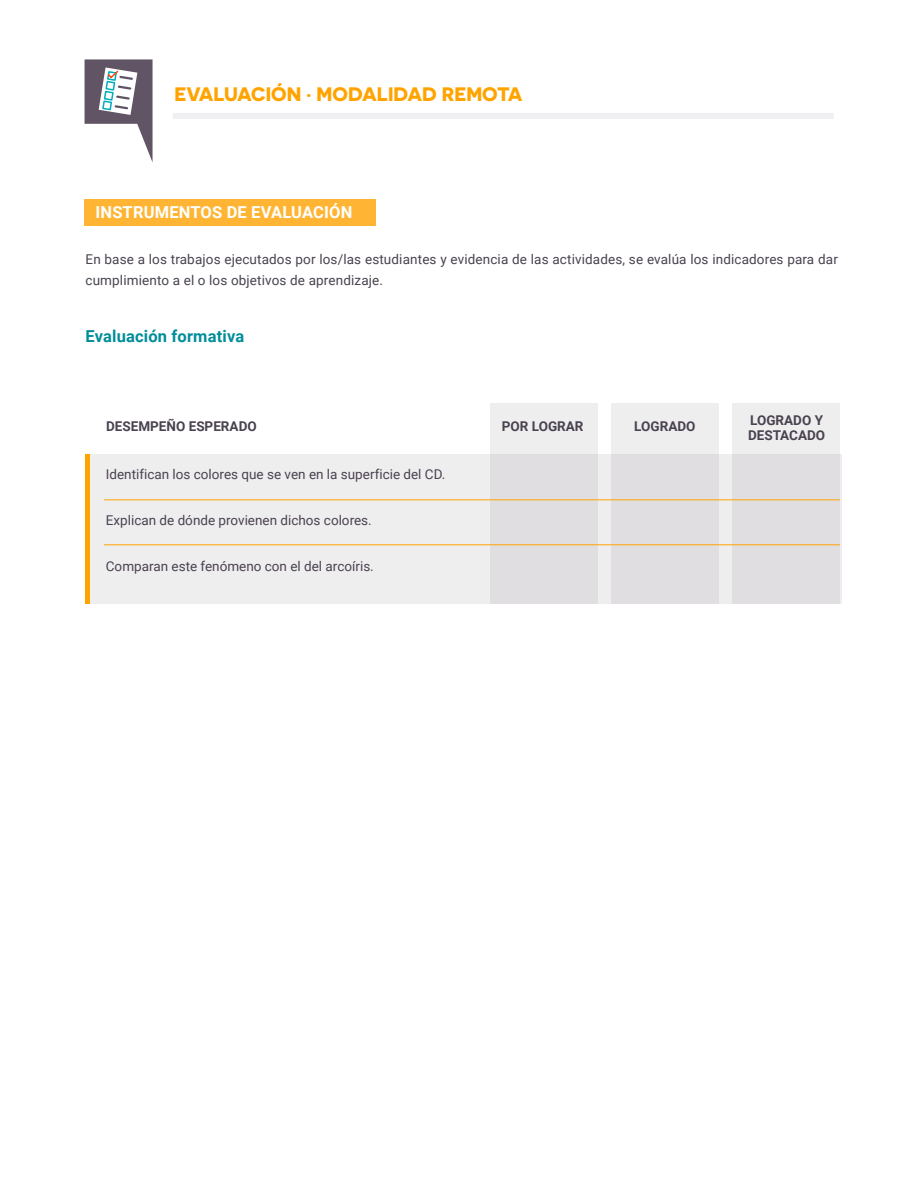
<style>
.page{position:relative;width:924px;height:1182px;background:#fff}
.page>*{position:absolute;margin:0;border:0;box-sizing:border-box;transform-origin:0 0}
.t1{font:700 19.5px "Novecentosanswide";color:#ffa300}
.t2{font:700 16.5px "Roboto";letter-spacing:.01em;color:#fff}
.t3{font:700 16.5px "Roboto";letter-spacing:.01em;color:#008d9a}
.t4{font:13.5px/21px "Roboto";letter-spacing:.01em;color:#49424f}
.t5{font:700 13.5px/15px "Roboto";color:#49424f}
</style>
<div class="page">
<div style="left:173px;top:113px;width:661px;height:6px;background:#f0f0f3"></div>
<div style="left:84px;top:199px;width:291px;height:27px;background:#ffb533"></div>
<svg style="left:85px;top:59px;width:68px;height:103px"></svg>
<div style="left:490px;top:403px;width:108px;height:200px;background:#efeeef"></div>
<div style="left:611px;top:403px;width:108px;height:200px;background:#efeeef"></div>
<div style="left:732px;top:403px;width:108px;height:200px;background:#efeeef"></div>
<div style="left:87px;top:454px;width:754px;height:150px;background:linear-gradient(to bottom,#e9e6e7,#e9e7e9)"></div>
<hr style="left:86px;top:454px;width:4px;height:149px;background:#ffa300">
<hr style="left:104px;top:499px;width:736px;height:1px;background:#ffa300">
<hr style="left:104px;top:544px;width:736px;height:1px;background:#ffa300">
<h1 class="t1" style="left:174px;top:82px;width:350px">EVALUACIÓN · MODALIDAD REMOTA</h1>
<p class="t2" style="left:96px;top:201px;width:258px">INSTRUMENTOS DE EVALUACIÓN</p>
<p class="t4" style="left:86px;top:248px;width:754px">En base a los trabajos ejecutados por los/las estudiantes y evidencia de las actividades, se evalúa los indicadores para dar cumplimiento a el o los objetivos de aprendizaje.</p>
<p class="t3" style="left:86px;top:325px;width:160px">Evaluación formativa</p>
<p class="t5" style="left:106px;top:418px;width:152px">DESEMPEÑO ESPERADO</p>
<p class="t5" style="left:502px;top:418px;width:83px">POR LOGRAR</p>
<p class="t5" style="left:634px;top:418px;width:63px">LOGRADO</p>
<p class="t5" style="left:748px;top:412px;width:79px">LOGRADO Y<br>DESTACADO</p>
<p class="t4" style="left:106px;top:463px;width:341px">Identifican los colores que se ven en la superficie del CD.</p>
<p class="t4" style="left:106px;top:509px;width:267px">Explican de dónde provienen dichos colores.</p>
<p class="t4" style="left:106px;top:555px;width:269px">Comparan este fenómeno con el del arcoíris.</p>
</div>
